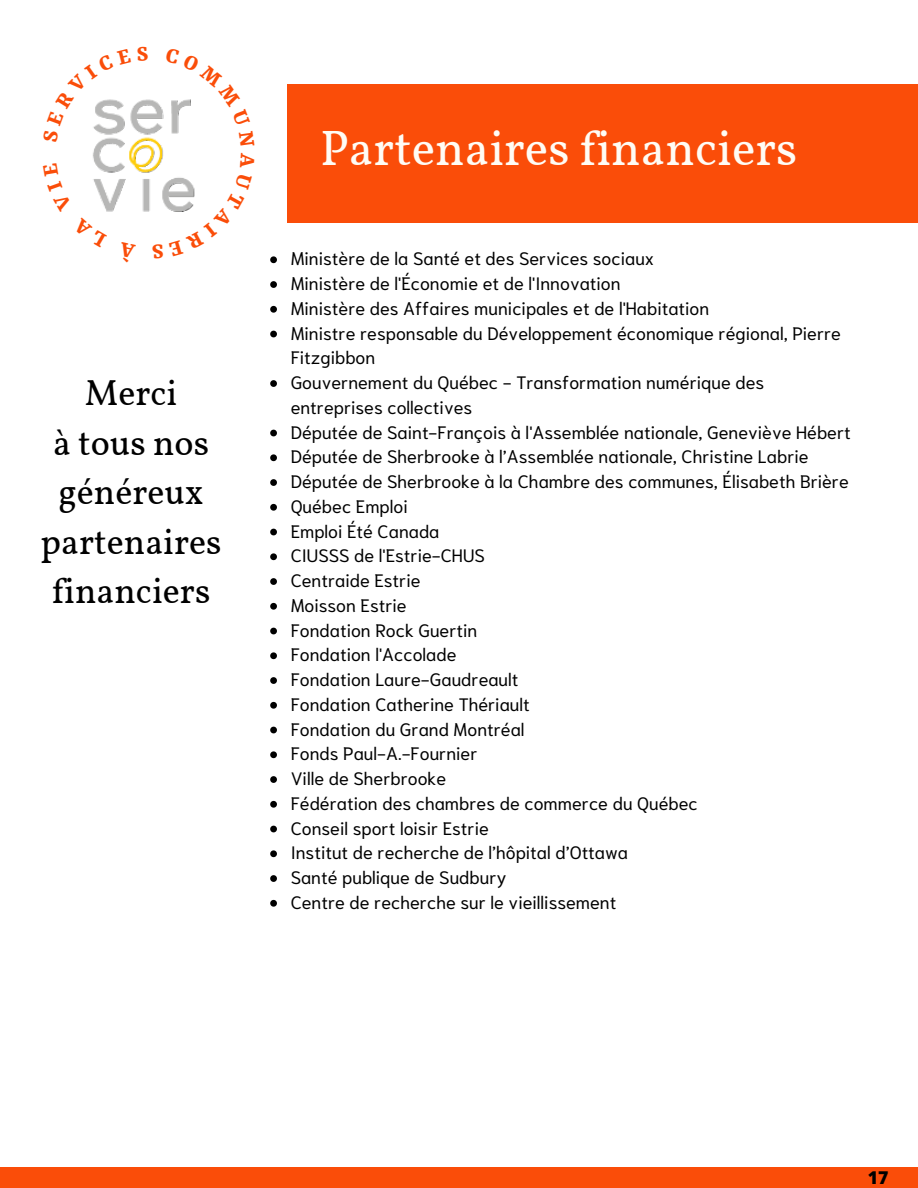
<style>
.page{position:relative;width:918px;height:1188px;background:#fff}
.page>*{position:absolute;margin:0;border:0;box-sizing:border-box;transform-origin:0 0}
.t1{font:49.5px "Vollkorn";color:#fffcf5}
.t2{font:36px/49.5px "Vollkorn";color:#000;text-align:center}
.t3{font:18px/24.8px "Niramit";color:#000}
.t4{font:800 17.7px "Open Sans";color:#000}
</style>
<div class="page">
<div style="left:0;top:1167px;width:918px;height:21px;background:#fa4d09"></div>
<div style="left:287px;top:84px;width:631px;height:138px;background:#fa4d09"></div>
<img style="left:92px;top:99px;width:77px;height:113px">
<svg style="left:270px;top:256px;width:7px;height:7px"></svg>
<svg style="left:270px;top:281px;width:7px;height:7px"></svg>
<svg style="left:270px;top:306px;width:7px;height:7px"></svg>
<svg style="left:270px;top:331px;width:7px;height:6px"></svg>
<svg style="left:270px;top:380px;width:7px;height:7px"></svg>
<svg style="left:270px;top:430px;width:7px;height:6px"></svg>
<svg style="left:270px;top:454px;width:7px;height:7px"></svg>
<svg style="left:270px;top:479px;width:7px;height:7px"></svg>
<svg style="left:270px;top:504px;width:7px;height:7px"></svg>
<svg style="left:270px;top:529px;width:7px;height:6px"></svg>
<svg style="left:270px;top:553px;width:7px;height:7px"></svg>
<svg style="left:270px;top:578px;width:7px;height:7px"></svg>
<svg style="left:270px;top:603px;width:7px;height:7px"></svg>
<svg style="left:270px;top:628px;width:7px;height:6px"></svg>
<svg style="left:270px;top:652px;width:7px;height:7px"></svg>
<svg style="left:270px;top:677px;width:7px;height:7px"></svg>
<svg style="left:270px;top:702px;width:7px;height:7px"></svg>
<svg style="left:270px;top:727px;width:7px;height:6px"></svg>
<svg style="left:270px;top:751px;width:7px;height:7px"></svg>
<svg style="left:270px;top:776px;width:7px;height:7px"></svg>
<svg style="left:270px;top:801px;width:7px;height:7px"></svg>
<svg style="left:270px;top:826px;width:7px;height:6px"></svg>
<svg style="left:270px;top:850px;width:7px;height:7px"></svg>
<svg style="left:270px;top:875px;width:7px;height:7px"></svg>
<svg style="left:270px;top:900px;width:7px;height:7px"></svg>
<svg style="left:92px;top:99px;width:39px;height:43px"></svg>
<svg style="left:165px;top:99px;width:26px;height:48px"></svg>
<svg style="left:169px;top:177px;width:26px;height:35px"></svg>
<svg style="left:92px;top:163px;width:15px;height:49px"></svg>
<h2 class="t2" style="left:41px;top:369px;width:183px">Merci<br>à tous nos généreux partenaires financiers</h2>
<h1 class="t1" style="left:320px;top:112px;width:479px">Partenaires financiers</h1>
<p class="t3" style="left:291px;top:246px;width:562px">Ministère de la Santé et des Services sociaux<br>Ministère de l'Économie et de l'Innovation<br>Ministère des Affaires municipales et de l'Habitation<br>Ministre responsable du Développement économique régional, Pierre Fitzgibbon<br>Gouvernement du Québec - Transformation numérique des entreprises collectives<br>Députée de Saint-François à l'Assemblée nationale, Geneviève Hébert Députée de Sherbrooke à l’Assemblée nationale, Christine Labrie Députée de Sherbrooke à la Chambre des communes, Élisabeth Brière Québec Emploi<br>Emploi Été Canada<br>CIUSSS de l'Estrie-CHUS<br>Centraide Estrie<br>Moisson Estrie<br>Fondation Rock Guertin<br>Fondation l'Accolade<br>Fondation Laure-Gaudreault<br>Fondation Catherine Thériault<br>Fondation du Grand Montréal<br>Fonds Paul-A.-Fournier<br>Ville de Sherbrooke<br>Fédération des chambres de commerce du Québec<br>Conseil sport loisir Estrie<br>Institut de recherche de l’hôpital d’Ottawa<br>Santé publique de Sudbury<br>Centre de recherche sur le vieillissement</p>
<p class="t4" style="left:868px;top:1164px;width:22px">17</p>
</div>
